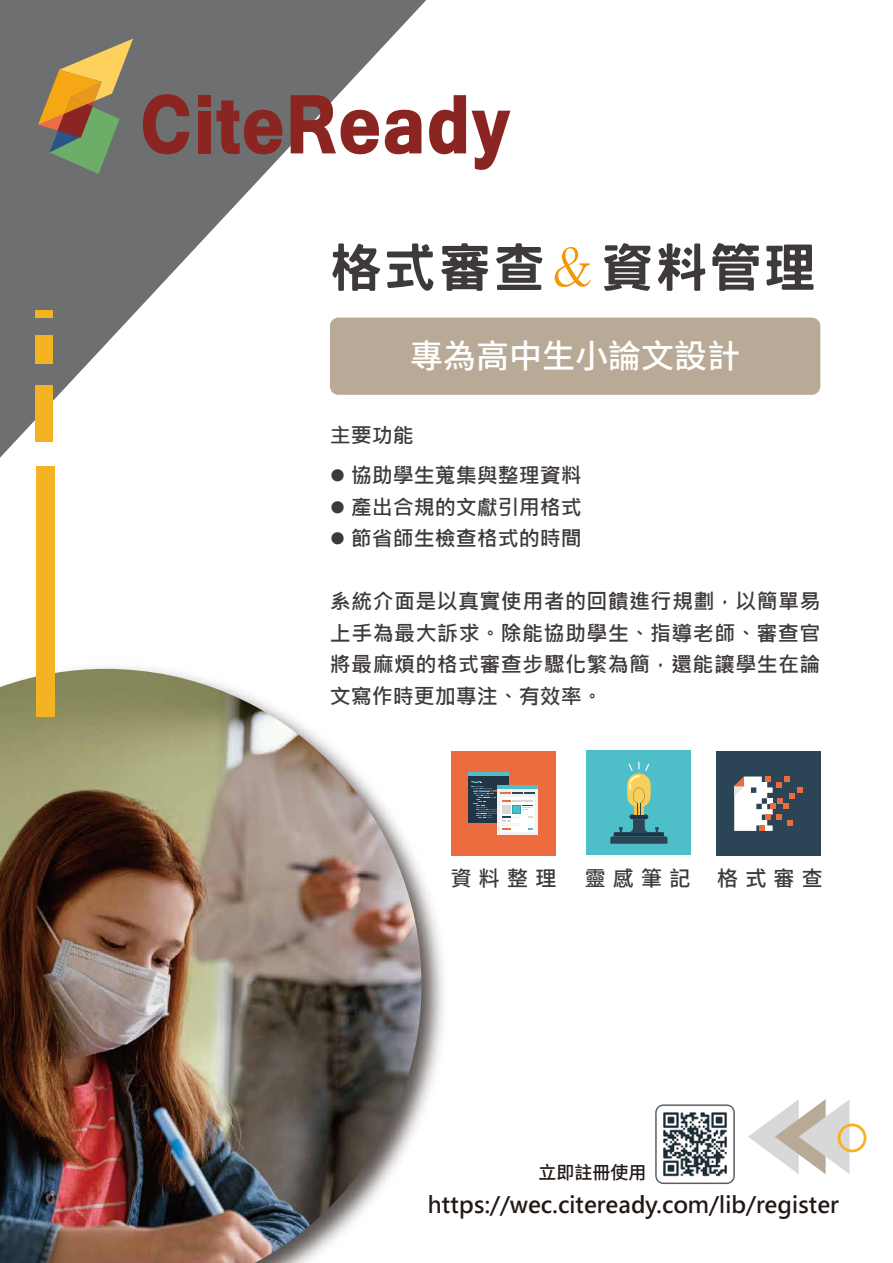
<style>
.page{position:relative;width:893px;height:1263px;background:#fff}
.page>*{position:absolute;margin:0;border:0;box-sizing:border-box;transform-origin:0 0}
.t1{font:800 52.5px "Han Wang Hei";letter-spacing:.035em;color:#3e3a39}
.t2{font:500 33px "Noto Sans CJ Ktc";color:#fff}
.t3{font:700 22.5px "Microsoft Jheng Hei";color:#221815}
.t4{font:700 21px/31.5px "Microsoft Jheng Hei";color:#3e3a39;text-align:justify}
.t5{font:500 21px "Noto Sans CJ Ktc";letter-spacing:.345em;color:#3e3a39}
.t6{font:500 18px "Noto Sans CJ Ktc";color:#221815}
.s1{font-family:"P Ming Li U";font-weight:400;color:#f39700}
</style>
<div class="page">
<svg style="left:0;top:0;width:426px;height:458px"></svg>
<svg style="left:748px;top:1099px;width:118px;height:75px"></svg>
<div style="left:330px;top:318px;width:490px;height:77px;background:#b8aa96;border-radius:9px"></div>
<img style="left:36px;top:618px;width:520px;height:496px">
<img style="left:0;top:669px;width:421px;height:594px">
<div style="left:37px;top:466px;width:18px;height:250px;background:#f4b323"></div>
<div style="left:35px;top:385px;width:17px;height:57px;background:#f4b323"></div>
<div style="left:35px;top:335px;width:17px;height:28px;background:#f4b323"></div>
<div style="left:35px;top:311px;width:17px;height:7px;background:#f4b323"></div>
<svg style="left:38px;top:39px;width:95px;height:135px;background:#93885c"></svg>
<svg style="left:143px;top:94px;width:46px;height:60px;background:#7d4746"></svg>
<div style="left:198px;top:95px;width:12px;height:11px;background:#8b2522"></div>
<div style="left:198px;top:111px;width:12px;height:42px;background:#8b2522"></div>
<svg style="left:216px;top:100px;width:66px;height:54px;background:#7d4544"></svg>
<svg style="left:291px;top:95px;width:88px;height:59px"></svg>
<svg style="left:385px;top:110px;width:36px;height:44px"></svg>
<svg style="left:429px;top:95px;width:37px;height:59px"></svg>
<svg style="left:472px;top:111px;width:38px;height:59px"></svg>
<img style="left:655px;top:1104px;width:80px;height:81px">
<div style="left:716px;top:751px;width:105px;height:105px;background:#2b4456"></div>
<svg style="left:734px;top:776px;width:69px;height:55px"></svg>
<div style="left:451px;top:751px;width:104px;height:105px;background:#ec6c3f"></div>
<div style="left:469px;top:776px;width:40px;height:46px;background:#203545"></div>
<hr style="left:469px;top:772px;width:40px;height:4px;background:#4ebec8">
<div style="left:497px;top:788px;width:40px;height:47px;background:linear-gradient(to right,#f2f2f2,#f2f2f2)"></div>
<div style="left:500px;top:797px;width:34px;height:35px;background:#fff"></div>
<hr style="left:497px;top:785px;width:40px;height:3px;background:#4ebec8">
<svg style="left:471px;top:781px;width:63px;height:49px"></svg>
<div style="left:586px;top:750px;width:105px;height:105px;background:#4ebec8"></div>
<svg style="left:610px;top:762px;width:57px;height:82px"></svg>
<h1 class="t1" style="left:329px;top:240px;width:488px">格式審查<span class="s1">＆</span>資料管理</h1>
<h2 class="t2" style="left:410px;top:338px;width:331px">專為高中生小論文設計</h2>
<p class="t4" style="left:330px;top:419px;width:85px">主要功能</p>
<p class="t4" style="left:330px;top:460px;width:253px">● 協助學生蒐集與整理資料</p>
<p class="t4" style="left:330px;top:491px;width:253px">● 產出合規的文獻引用格式</p>
<p class="t4" style="left:330px;top:523px;width:253px">● 節省師生檢查格式的時間</p>
<p class="t4" style="left:330px;top:586px;width:492px">系統介面是以真實使用者的回饋進行規劃，以簡單易上手為最大訴求。除能協助學生、指導老師、審查官將最麻煩的格式審查步驟化繁為簡，還能讓學生在論文寫作時更加專注、有效率。</p>
<p class="t5" style="left:451px;top:867px;width:107px">資料整理</p>
<p class="t5" style="left:585px;top:867px;width:107px">靈感筆記</p>
<p class="t5" style="left:717px;top:867px;width:107px">格式審查</p>
<p class="t6" style="left:538px;top:1162px;width:109px">立即註冊使用</p>
<p class="t3" style="left:428px;top:1190px;width:413px">https://wec.citeready.com/lib/register</p>
</div>
